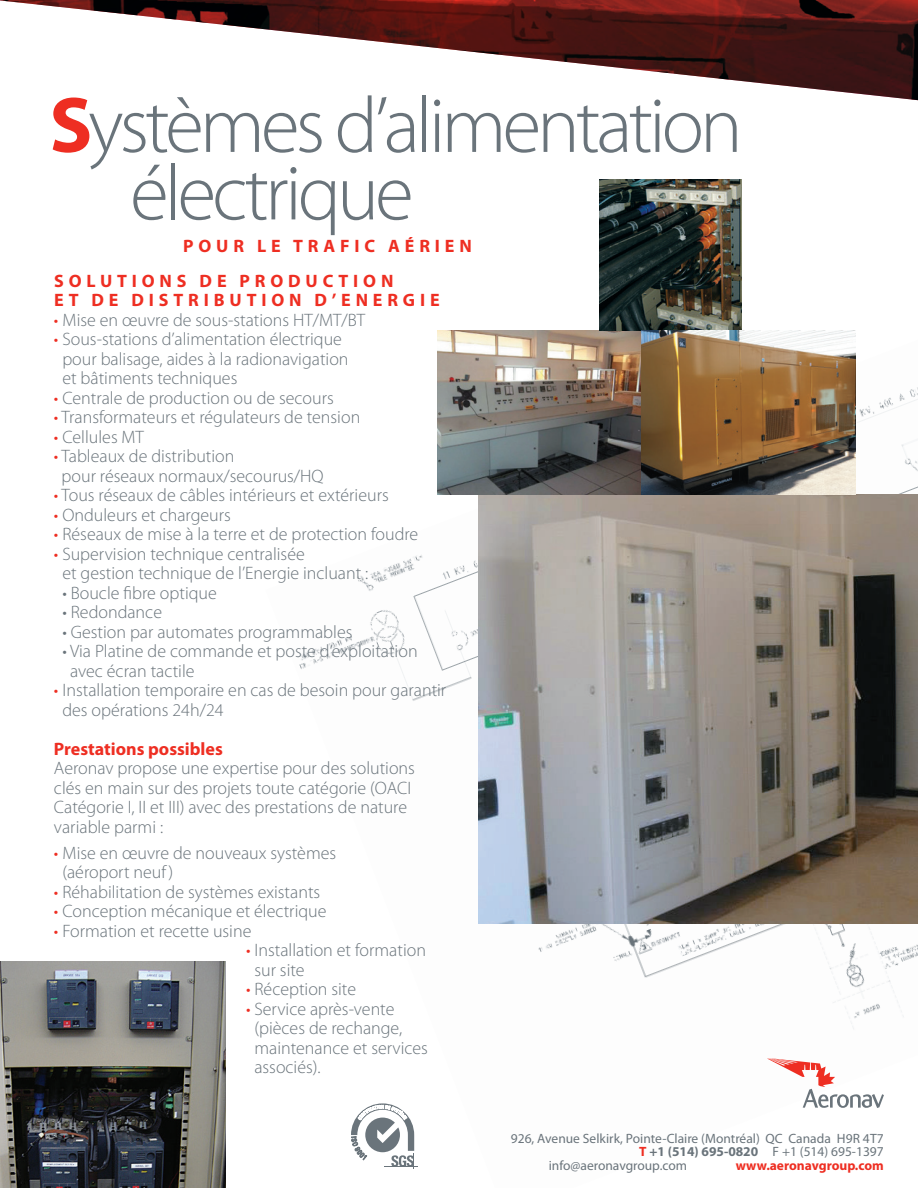
<style>
.page{position:relative;width:918px;height:1188px;background:#fff}
.page>*{position:absolute;margin:0;border:0;box-sizing:border-box;transform-origin:0 0}
.t1{font:300 79.5px/67.5px "Myriad Pro";letter-spacing:-.05em;color:#6a747b}
.t2{font:300 18px/19.5px "Myriad Pro";color:#6a747b}
.t3{font:700 18px/19.5px "Myriad Pro";letter-spacing:.27em;color:#ee2e22}
.t4{font:700 18px "Myriad Pro";color:#ee2e22}
.t5{font:13.5px "Myriad Pro";color:#6a747b}
.t6{font:700 13.5px "Myriad Pro";color:#ee2e22}
.s1{font-weight:700;color:#ee2e22}
.s2{color:#ee2e22}
.s3{font-weight:700}
</style>
<div class="page">
<img style="left:297px;top:347px;width:621px;height:712px">
<img style="left:0;top:0;width:918px;height:100px">
<img style="left:0;top:962px;width:226px;height:226px">
<img style="left:478px;top:494px;width:440px;height:429px">
<img style="left:437px;top:331px;width:418px;height:163px">
<img style="left:599px;top:179px;width:143px;height:152px">
<svg style="left:768px;top:1059px;width:116px;height:49px"></svg>
<hr style="left:385px;top:1166px;width:33px;height:1px;background:#6a747b">
<svg style="left:351px;top:1103px;width:64px;height:66px"></svg>
<h1 class="t1" style="left:130px;top:93px;width:614px;text-indent:-81px"><span class="s1">S</span>ystèmes d’alimentation électrique</h1>
<p class="t3" style="left:183px;top:237px;width:290px">POUR LE TRAFIC AÉRIEN</p>
<p class="t3" style="left:54px;top:271px;width:387px">SOLUTIONS DE PRODUCTION<br>ET DE DISTRIBUTION D’ENERGIE</p>
<p class="t2" style="left:54px;top:310px;width:313px"><span class="s2">•</span> Mise en œuvre de sous-stations HT/MT/BT</p>
<p class="t2" style="left:62px;top:330px;width:288px;text-indent:-8px"><span class="s2">•</span> Sous-stations d’alimentation électrique pour balisage, aides à la radionavigation et bâtiments techniques</p>
<p class="t2" style="left:54px;top:388px;width:281px"><span class="s2">•</span> Centrale de production ou de secours</p>
<p class="t2" style="left:54px;top:408px;width:308px"><span class="s2">•</span> Transformateurs et régulateurs de tension</p>
<p class="t2" style="left:54px;top:427px;width:91px"><span class="s2">•</span> Cellules MT</p>
<p class="t2" style="left:62px;top:447px;width:264px;text-indent:-8px"><span class="s2">•</span> Tableaux de distribution<br>pour réseaux normaux/secourus/HQ</p>
<p class="t2" style="left:54px;top:486px;width:336px"><span class="s2">•</span> Tous réseaux de câbles intérieurs et extérieurs</p>
<p class="t2" style="left:54px;top:505px;width:178px"><span class="s2">•</span> Onduleurs et chargeurs</p>
<p class="t2" style="left:54px;top:525px;width:366px"><span class="s2">•</span> Réseaux de mise à la terre et de protection foudre</p>
<p class="t2" style="left:62px;top:544px;width:308px;text-indent:-8px"><span class="s2">•</span> Supervision technique centralisée<br>et gestion technique de l’Energie incluant :</p>
<p class="t2" style="left:62px;top:583px;width:156px">• Boucle fibre optique</p>
<p class="t2" style="left:62px;top:603px;width:101px">• Redondance</p>
<p class="t2" style="left:62px;top:622px;width:292px">• Gestion par automates programmables</p>
<p class="t2" style="left:70px;top:642px;width:349px;text-indent:-8px">• Via Platine de commande et poste d’exploitation avec écran tactile</p>
<p class="t2" style="left:62px;top:681px;width:385px;text-indent:-8px"><span class="s2">•</span> Installation temporaire en cas de besoin pour garantir des opérations 24h/24</p>
<p class="t4" style="left:54px;top:738px;width:170px">Prestations possibles</p>
<p class="t2" style="left:54px;top:759px;width:362px">Aeronav propose une expertise pour des solutions clés en main sur des projets toute catégorie (OACI Catégorie I, II et III) avec des prestations de nature variable parmi :</p>
<p class="t2" style="left:62px;top:843px;width:275px;text-indent:-8px"><span class="s2">•</span> Mise en œuvre de nouveaux systèmes (aéroport neuf )</p>
<p class="t2" style="left:54px;top:882px;width:268px"><span class="s2">•</span> Réhabilitation de systèmes existants</p>
<p class="t2" style="left:54px;top:902px;width:274px"><span class="s2">•</span> Conception mécanique et électrique</p>
<p class="t2" style="left:54px;top:921px;width:199px"><span class="s2">•</span> Formation et recette usine</p>
<p class="t2" style="left:254px;top:941px;width:173px;text-indent:-8px"><span class="s2">•</span> Installation et formation sur site</p>
<p class="t2" style="left:246px;top:980px;width:112px"><span class="s2">•</span> Réception site</p>
<p class="t2" style="left:254px;top:999px;width:175px;text-indent:-8px"><span class="s2">•</span> Service après-vente (pièces de rechange, maintenance et services associés).</p>
<p class="t5" style="left:511px;top:1131px;width:374px">926, Avenue Selkirk, Pointe-Claire (Montréal) QC Canada H9R 4T7</p>
<p class="t5" style="left:639px;top:1144px;width:246px"><span class="s1">T</span> <span class="s3">+1 (514) 695-0820</span> F +1 (514) 695-1397</p>
<p class="t5" style="left:549px;top:1158px;width:140px">info@aeronavgroup.com</p>
<p class="t6" style="left:736px;top:1158px;width:150px">www.aeronavgroup.com</p>
</div>
